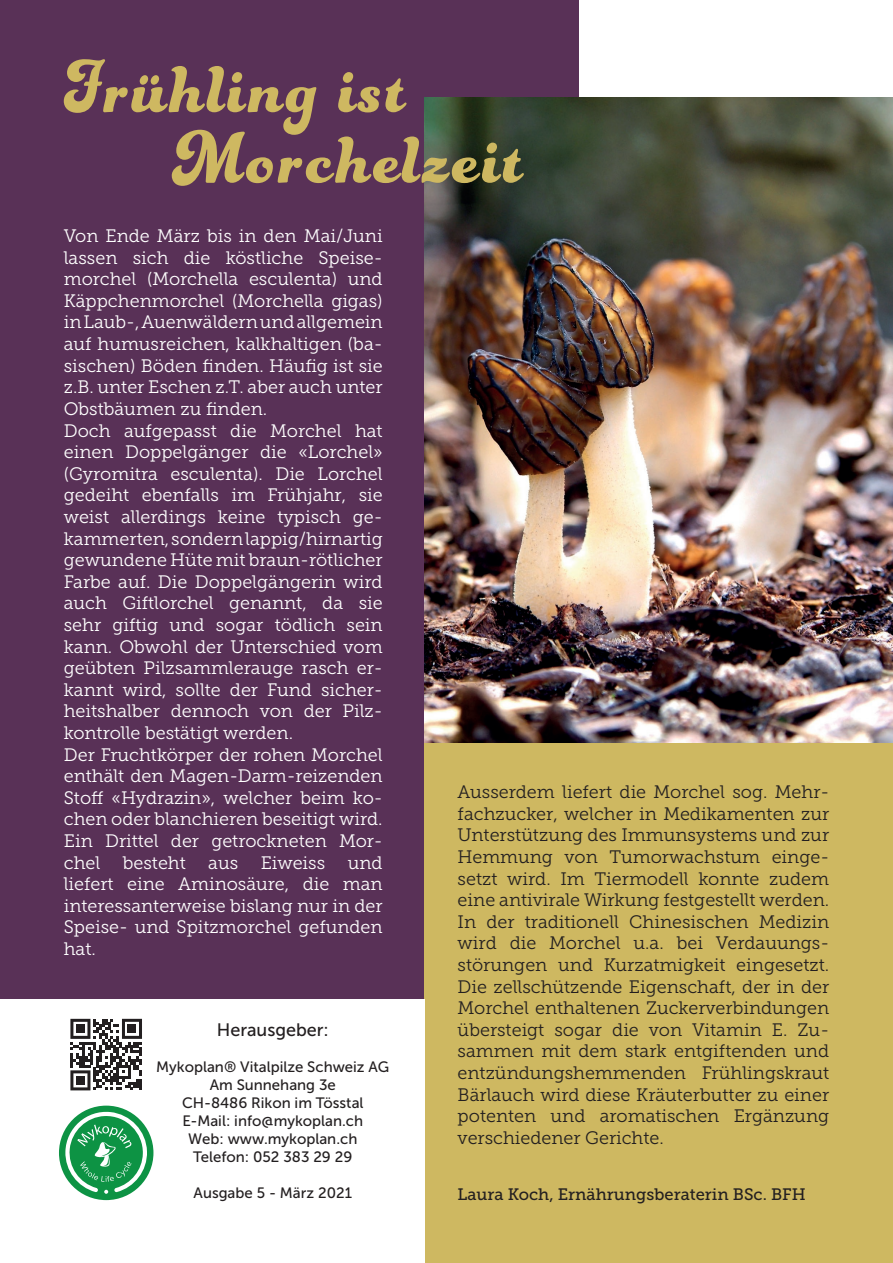
<style>
.page{position:relative;width:893px;height:1263px;background:#fff}
.page>*{position:absolute;margin:0;border:0;box-sizing:border-box;transform-origin:0 0}
.t1{font:79.5px/70.5px "Funkydori";letter-spacing:.05em;color:#ceb861}
.t2{font:18px/21.6px "Museo Slab 300";color:#fff}
.t3{font:18px/21.6px "Museo Slab 300";color:#231f20;text-align:justify}
.t4{font:18px "Museo Sans 500";color:#231f20}
.t5{font:16.5px "Museo Slab 500";color:#231f20}
.t6{font:15px/18px "Museo Sans 500";color:#231f20;text-align:center}
</style>
<div class="page">
<div style="left:0;top:0;width:578px;height:1263px;background:#593157"></div>
<div style="left:424px;top:742px;width:469px;height:521px;background:#ceb861"></div>
<div style="left:0;top:999px;width:424px;height:264px;background:#fff"></div>
<svg style="left:70px;top:1019px;width:72px;height:71px"></svg>
<div style="left:76px;top:1024px;width:9px;height:9px;background:#231f20"></div>
<div style="left:128px;top:1024px;width:8px;height:9px;background:#231f20"></div>
<div style="left:76px;top:1076px;width:9px;height:9px;background:#231f20"></div>
<div style="left:59px;top:1105px;width:94px;height:95px;background:#0d9344;border-radius:50%"></div>
<svg style="left:65px;top:1110px;width:83px;height:84px"></svg>
<img style="left:424px;top:97px;width:469px;height:645px">
<h1 class="t1" style="left:172px;top:49px;width:352px;text-indent:-108px">Frühling ist<br>Morchelzeit</h1>
<p class="t2" style="left:64px;top:225px;width:320px">Von Ende März bis in den Mai/Juni lassen sich die köstliche Speise&shy;morchel (Morchella esculenta) und Käppchenmorchel (Morchella gigas) in Laub-, Auenwäldern und allgemein auf humusreichen, kalkhaltigen (ba&shy;sischen) Böden finden. Häufig ist sie z.B. unter Eschen z.T. aber auch unter Obstbäumen zu finden.<br>Doch aufgepasst die Morchel hat einen Doppelgänger die «Lorchel» (Gyromitra esculenta). Die Lorchel gedeiht ebenfalls im Frühjahr, sie weist allerdings keine typisch ge&shy;kammerten, sondern lappig/hirnartig gewundene Hüte mit braun-rötlicher Farbe auf. Die Doppelgängerin wird auch Giftlorchel genannt, da sie sehr giftig und sogar tödlich sein kann. Obwohl der Unterschied vom geübten Pilzsammlerauge rasch er&shy;kannt wird, sollte der Fund sicher&shy;heitshalber dennoch von der Pilz&shy;kontrolle bestätigt werden.<br>Der Fruchtkörper der rohen Morchel enthält den Magen-Darm-reizenden Stoff «Hydrazin», welcher beim ko&shy;chen oder blanchieren beseitigt wird.<br>Ein Drittel der getrockneten Mor&shy;chel besteht aus Eiweiss und liefert eine Aminosäure, die man interessanterweise bislang nur in der Speise- und Spitzmorchel gefunden hat.</p>
<p class="t4" style="left:217px;top:1020px;width:114px">Herausgeber:</p>
<p class="t6" style="left:156px;top:1058px;width:235px">Mykoplan® Vitalpilze Schweiz AG<br>Am Sunnehang 3e<br>CH-8486 Rikon im Tösstal<br>E-Mail: info@mykoplan.ch<br>Web: www.mykoplan.ch<br>Telefon: 052 383 29 29</p>
<p class="t6" style="left:194px;top:1184px;width:160px">Ausgabe 5 - März 2021</p>
<p class="t3" style="left:458px;top:781px;width:373px">Ausserdem liefert die Morchel sog. Mehr&shy;fachzucker, welcher in Medikamenten zur Unterstützung des Immunsystems und zur Hemmung von Tumorwachstum einge&shy;setzt wird. Im Tiermodell konnte zudem eine antivirale Wirkung festgestellt werden.<br>In der traditionell Chinesischen Medizin wird die Morchel u.a. bei Verdauungs&shy;störungen und Kurzatmigkeit eingesetzt.<br>Die zellschützende Eigenschaft, der in der Morchel enthaltenen Zuckerverbindungen übersteigt sogar die von Vitamin E. Zu&shy;sammen mit dem stark entgiftenden und entzündungshemmenden Frühlingskraut Bärlauch wird diese Kräuterbutter zu einer potenten und aromatischen Ergänzung verschiedener Gerichte.</p>
<p class="t5" style="left:458px;top:1185px;width:350px">Laura Koch, Ernährungsberaterin BSc. BFH</p>
</div>
